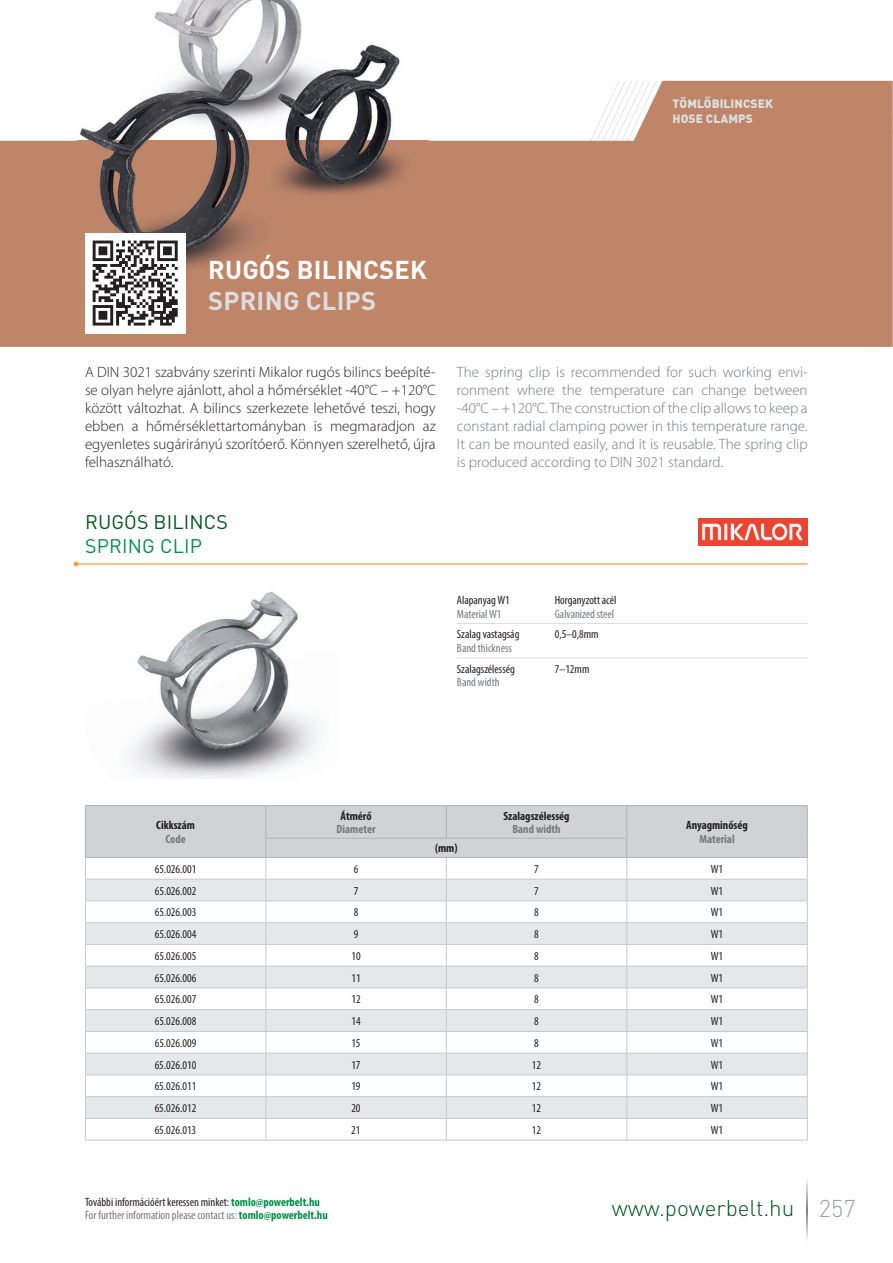
<style>
.page{position:relative;width:893px;height:1263px;background:#fff}
.page>*{position:absolute;margin:0;border:0;box-sizing:border-box;transform-origin:0 0}
.t1{font:700 25.5px "DIN Pro";letter-spacing:.01em;color:#fff}
.t2{font:700 25.5px "DIN Pro";letter-spacing:.01em;color:#dcdddf}
.t3{font:300 22.5px "DIN Pro";color:#005523}
.t4{font:19.5px "DIN Pro";letter-spacing:.01em;color:#005523}
.t5{font:19.5px "DIN Pro";letter-spacing:.01em;color:#008e48}
.t6{font:300 15px/18px "Myriad Pro";color:#76787b;text-align:justify}
.t7{font:300 15px/18px "Myriad Pro";color:#231f20;text-align:justify}
.t8{font:condensed 12px "Myriad Pro";color:#231f20}
.t9{font:condensed 12px/13.5px "Myriad Pro";color:#76787b}
.t10{font:700 condensed 12px "Myriad Pro";color:#231f20}
.t11{font:700 condensed 12px "Myriad Pro";color:#76787b}
.t12{font:900 12px/14.4px "DIN Pro";letter-spacing:.01em;color:#dcdddf}
.s1{color:#231f20}
.s2{font-weight:700;color:#008e48}
.s3{font-size:24px;color:#9d9fa2}
</style>
<div class="page">
<svg style="left:807px;top:1180px;width:1px;height:60px"></svg>
<svg style="left:0;top:81px;width:893px;height:266px;background:#c59279"></svg>
<img style="left:78px;top:0;width:351px;height:288px">
<div style="left:85px;top:233px;width:100px;height:100px;background:#fff"></div>
<svg style="left:93px;top:241px;width:85px;height:85px"></svg>
<img style="left:698px;top:519px;width:110px;height:26px">
<hr style="left:76px;top:563px;width:732px;height:2px;background:#f89931">
<svg style="left:74px;top:562px;width:4px;height:4px"></svg>
<hr style="left:457px;top:623px;width:351px;height:1px;background:#dcdddf">
<hr style="left:457px;top:658px;width:351px;height:1px;background:#dcdddf">
<img style="left:130px;top:592px;width:188px;height:187px">
<hr style="left:85px;top:805px;width:181px;height:1px;background:#b2b3b7">
<hr style="left:266px;top:805px;width:180px;height:1px;background:#b2b3b7">
<hr style="left:446px;top:805px;width:181px;height:1px;background:#b2b3b7">
<hr style="left:627px;top:805px;width:181px;height:1px;background:#b2b3b7">
<svg style="left:85px;top:806px;width:723px;height:334px"></svg>
<hr style="left:85px;top:1140px;width:361px;height:1px;background:#c7c8ca">
<hr style="left:446px;top:1140px;width:362px;height:1px;background:#c7c8ca">
<h1 class="t1" style="left:208px;top:255px;width:220px">RUGÓS BILINCSEK</h1>
<h1 class="t2" style="left:208px;top:286px;width:169px">SPRING CLIPS</h1>
<p class="t12" style="left:672px;top:97px;width:102px">TÖMLŐBILINCSEK<br>HOSE CLAMPS</p>
<p class="t7" style="left:85px;top:364px;width:352px">A DIN 3021 szabvány szerinti Mikalor rugós bilincs beépíté&shy;se olyan helyre ajánlott, ahol a hőmérséklet -40°C – +120°C között változhat. A bilincs szerkezete lehetővé teszi, hogy ebben a hőmérséklettartományban is megmaradjon az egyenletes sugárirányú szorítóerő. Könnyen szerelhető, újra felhasználható.</p>
<p class="t6" style="left:457px;top:364px;width:352px">The spring clip is recommended for such working envi&shy;ronment where the temperature can change between -40°C – +120°C. The construction of the clip allows to keep a constant radial clamping power in this temperature range.<br>It can be mounted easily, and it is reusable. The spring clip is produced according to DIN 3021 standard.</p>
<h3 class="t4" style="left:85px;top:510px;width:144px">RUGÓS BILINCS</h3>
<h3 class="t5" style="left:85px;top:534px;width:118px">SPRING CLIP</h3>
<p class="t10" style="left:156px;top:821px;width:40px">Cikkszám</p>
<p class="t11" style="left:165px;top:834px;width:22px">Code</p>
<p class="t10" style="left:341px;top:811px;width:33px">Átmérő</p>
<p class="t11" style="left:336px;top:825px;width:41px">Diameter</p>
<p class="t8" style="left:457px;top:595px;width:54px">Alapanyag W1</p>
<p class="t9" style="left:457px;top:608px;width:46px">Material W1</p>
<p class="t8" style="left:555px;top:595px;width:63px">Horganyzott acél</p>
<p class="t9" style="left:555px;top:608px;width:61px">Galvanized steel</p>
<p class="t8" style="left:457px;top:630px;width:64px">Szalag vastagság</p>
<p class="t9" style="left:457px;top:642px;width:57px">Band thickness</p>
<p class="t8" style="left:555px;top:630px;width:45px">0,5–0,8mm</p>
<p class="t8" style="left:457px;top:664px;width:60px">Szalagszélesség</p>
<p class="t9" style="left:457px;top:676px;width:44px">Band width</p>
<p class="t8" style="left:555px;top:664px;width:36px">7–12mm</p>
<p class="t10" style="left:435px;top:844px;width:24px">(mm)</p>
<p class="t10" style="left:503px;top:811px;width:68px">Szalagszélesség</p>
<p class="t11" style="left:512px;top:825px;width:50px">Band width</p>
<p class="t10" style="left:686px;top:821px;width:63px">Anyagminőség</p>
<p class="t11" style="left:699px;top:834px;width:37px">Material</p>
<p class="t8" style="left:155px;top:864px;width:43px">65.026.001</p>
<p class="t8" style="left:354px;top:864px;width:6px">6</p>
<p class="t8" style="left:534px;top:864px;width:6px">7</p>
<p class="t8" style="left:711px;top:864px;width:14px">W1</p>
<p class="t8" style="left:155px;top:886px;width:43px">65.026.002</p>
<p class="t8" style="left:354px;top:886px;width:6px">7</p>
<p class="t8" style="left:534px;top:886px;width:6px">7</p>
<p class="t8" style="left:711px;top:886px;width:14px">W1</p>
<p class="t8" style="left:155px;top:908px;width:43px">65.026.003</p>
<p class="t8" style="left:354px;top:908px;width:6px">8</p>
<p class="t8" style="left:534px;top:908px;width:6px">8</p>
<p class="t8" style="left:711px;top:908px;width:14px">W1</p>
<p class="t8" style="left:155px;top:929px;width:43px">65.026.004</p>
<p class="t8" style="left:354px;top:929px;width:6px">9</p>
<p class="t8" style="left:534px;top:929px;width:6px">8</p>
<p class="t8" style="left:711px;top:929px;width:14px">W1</p>
<p class="t8" style="left:155px;top:951px;width:43px">65.026.005</p>
<p class="t8" style="left:351px;top:951px;width:11px">10</p>
<p class="t8" style="left:534px;top:951px;width:6px">8</p>
<p class="t8" style="left:711px;top:951px;width:14px">W1</p>
<p class="t8" style="left:155px;top:973px;width:43px">65.026.006</p>
<p class="t8" style="left:351px;top:973px;width:11px">11</p>
<p class="t8" style="left:534px;top:973px;width:6px">8</p>
<p class="t8" style="left:711px;top:973px;width:14px">W1</p>
<p class="t8" style="left:155px;top:995px;width:43px">65.026.007</p>
<p class="t8" style="left:351px;top:995px;width:11px">12</p>
<p class="t8" style="left:534px;top:995px;width:6px">8</p>
<p class="t8" style="left:711px;top:995px;width:14px">W1</p>
<p class="t8" style="left:155px;top:1016px;width:43px">65.026.008</p>
<p class="t8" style="left:351px;top:1016px;width:11px">14</p>
<p class="t8" style="left:534px;top:1016px;width:6px">8</p>
<p class="t8" style="left:711px;top:1016px;width:14px">W1</p>
<p class="t8" style="left:155px;top:1038px;width:43px">65.026.009</p>
<p class="t8" style="left:351px;top:1038px;width:11px">15</p>
<p class="t8" style="left:534px;top:1038px;width:6px">8</p>
<p class="t8" style="left:711px;top:1038px;width:14px">W1</p>
<p class="t8" style="left:155px;top:1060px;width:43px">65.026.010</p>
<p class="t8" style="left:351px;top:1060px;width:11px">17</p>
<p class="t8" style="left:532px;top:1060px;width:11px">12</p>
<p class="t8" style="left:711px;top:1060px;width:14px">W1</p>
<p class="t8" style="left:155px;top:1082px;width:43px">65.026.011</p>
<p class="t8" style="left:351px;top:1082px;width:11px">19</p>
<p class="t8" style="left:532px;top:1082px;width:11px">12</p>
<p class="t8" style="left:711px;top:1082px;width:14px">W1</p>
<p class="t8" style="left:155px;top:1103px;width:43px">65.026.012</p>
<p class="t8" style="left:351px;top:1103px;width:11px">20</p>
<p class="t8" style="left:532px;top:1103px;width:11px">12</p>
<p class="t8" style="left:711px;top:1103px;width:14px">W1</p>
<p class="t8" style="left:155px;top:1125px;width:43px">65.026.013</p>
<p class="t8" style="left:351px;top:1125px;width:11px">21</p>
<p class="t8" style="left:532px;top:1125px;width:11px">12</p>
<p class="t8" style="left:711px;top:1125px;width:14px">W1</p>
<p class="t9" style="left:85px;top:1196px;width:244px"><span class="s1">További információért keressen minket:</span> <span class="s2">tomlo@powerbelt.hu<br></span>For further information please contact us: <span class="s2">tomlo@powerbelt.hu</span></p>
<h2 class="t3" style="left:612px;top:1195px;width:245px">www.powerbelt.hu <span class="s3">257</span></h2>
</div>
